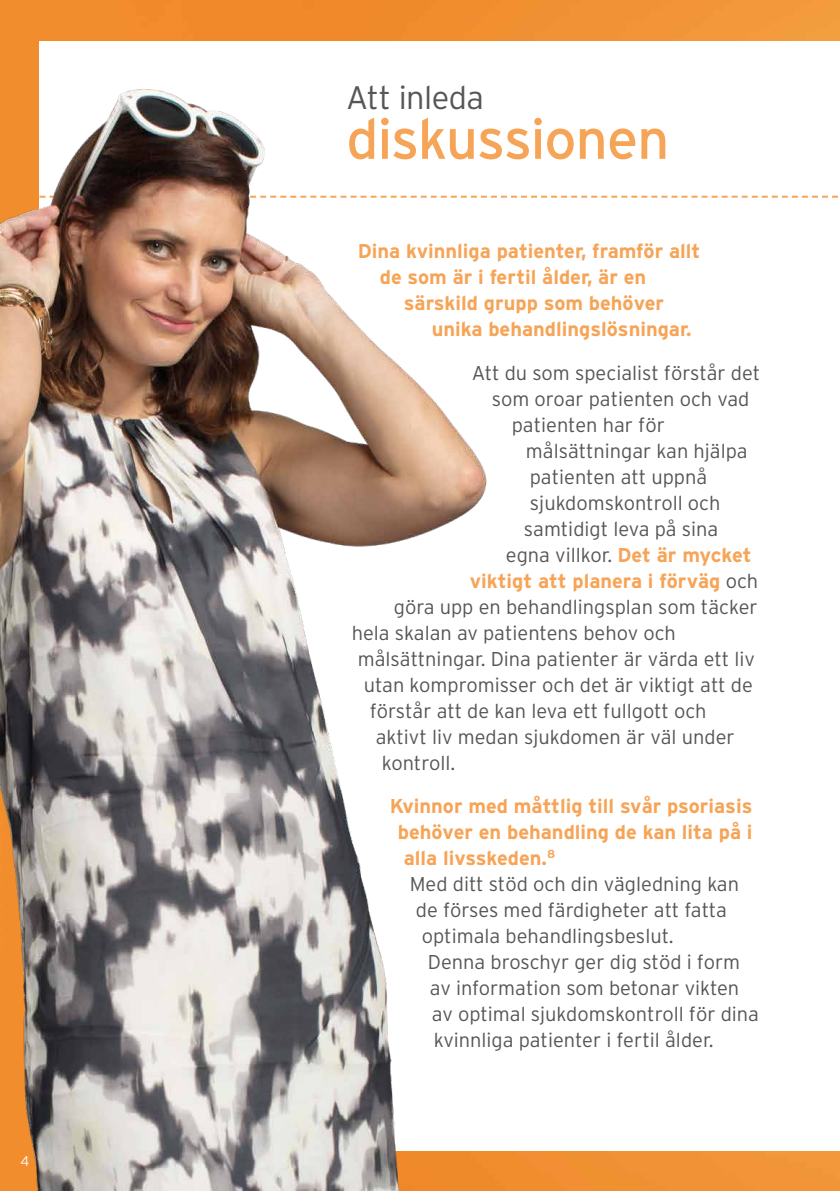
<style>
.page{position:relative;width:840px;height:1191px;background:#fff}
.page>*{position:absolute;margin:0;border:0;box-sizing:border-box;transform-origin:0 0}
.t1{font:56.6px "Interstate";letter-spacing:-.02em;color:#f6a457}
.t2{font:300 32.6px "Interstate";letter-spacing:-.02em;color:#565656}
.t3{font:300 20px "Interstate";color:#565656}
.t4{font:700 20px "Interstate";color:#f6a457}
.t5{font:300 14px "Interstate";color:#fff}
.s1{font-weight:700;color:#f6a457}
.s2{font-weight:300;color:#565656}
</style>
<div class="page">
<img style="left:495px;top:0;width:344px;height:1191px">
<div style="left:39px;top:41px;width:800px;height:1109px;background:#fff"></div>
<svg style="left:495px;top:196px;width:343px;height:2px"></svg>
<img style="left:0;top:0;width:495px;height:1191px">
<p class="t5" style="left:20px;top:1152px;width:10px">4</p>
<h2 class="t2" style="left:346px;top:77px;width:139px">Att inleda</h2>
<h1 class="t1" style="left:346px;top:104px;width:324px">diskussionen</h1>
<p class="t4" style="left:357px;top:239px;width:344px">Dina kvinnliga patienter, framför allt</p>
<p class="t4" style="left:379px;top:265px;width:268px">de som är i fertil ålder, är en</p>
<p class="t4" style="left:403px;top:291px;width:262px">särskild grupp som behöver</p>
<p class="t4" style="left:431px;top:317px;width:261px">unika behandlingslösningar.</p>
<p class="t3" style="left:471px;top:360px;width:289px">Att du som specialist förstår det</p>
<p class="t3" style="left:491px;top:386px;width:259px">som oroar patienten och vad</p>
<p class="t3" style="left:511px;top:412px;width:154px">patienten har för</p>
<p class="t3" style="left:525px;top:438px;width:223px">målsättningar kan hjälpa</p>
<p class="t3" style="left:529px;top:464px;width:179px">patienten att uppnå</p>
<p class="t3" style="left:529px;top:490px;width:192px">sjukdomskontroll och</p>
<p class="t3" style="left:523px;top:516px;width:196px">samtidigt leva på sina</p>
<p class="t3" style="left:505px;top:542px;width:247px">egna villkor. <span class="s1">Det är mycket</span></p>
<p class="t4" style="left:469px;top:568px;width:290px">viktigt att planera i förväg <span class="s2">och</span></p>
<p class="t3" style="left:393px;top:594px;width:365px">göra upp en behandlingsplan som täcker</p>
<p class="t3" style="left:351px;top:620px;width:325px">hela skalan av patientens behov och</p>
<p class="t3" style="left:357px;top:646px;width:398px">målsättningar. Dina patienter är värda ett liv</p>
<p class="t3" style="left:363px;top:672px;width:390px">utan kompromisser och det är viktigt att de</p>
<p class="t3" style="left:369px;top:698px;width:338px">förstår att de kan leva ett fullgott och</p>
<p class="t3" style="left:375px;top:724px;width:360px">aktivt liv medan sjukdomen är väl under</p>
<p class="t3" style="left:381px;top:750px;width:75px">kontroll.</p>
<p class="t4" style="left:389px;top:793px;width:364px">Kvinnor med måttlig till svår psoriasis</p>
<p class="t4" style="left:397px;top:819px;width:356px">behöver en behandling de kan lita på i</p>
<p class="t4" style="left:403px;top:845px;width:153px">alla livsskeden.<sup>8</sup></p>
<p class="t3" style="left:409px;top:871px;width:330px">Med ditt stöd och din vägledning kan</p>
<p class="t3" style="left:415px;top:897px;width:312px">de förses med färdigheter att fatta</p>
<p class="t3" style="left:421px;top:923px;width:253px">optimala behandlingsbeslut.</p>
<p class="t3" style="left:427px;top:949px;width:313px">Denna broschyr ger dig stöd i form</p>
<p class="t3" style="left:429px;top:975px;width:311px">av information som betonar vikten</p>
<p class="t3" style="left:431px;top:1001px;width:328px">av optimal sjukdomskontroll för dina</p>
<p class="t3" style="left:433px;top:1027px;width:281px">kvinnliga patienter i fertil ålder.</p>
</div>
